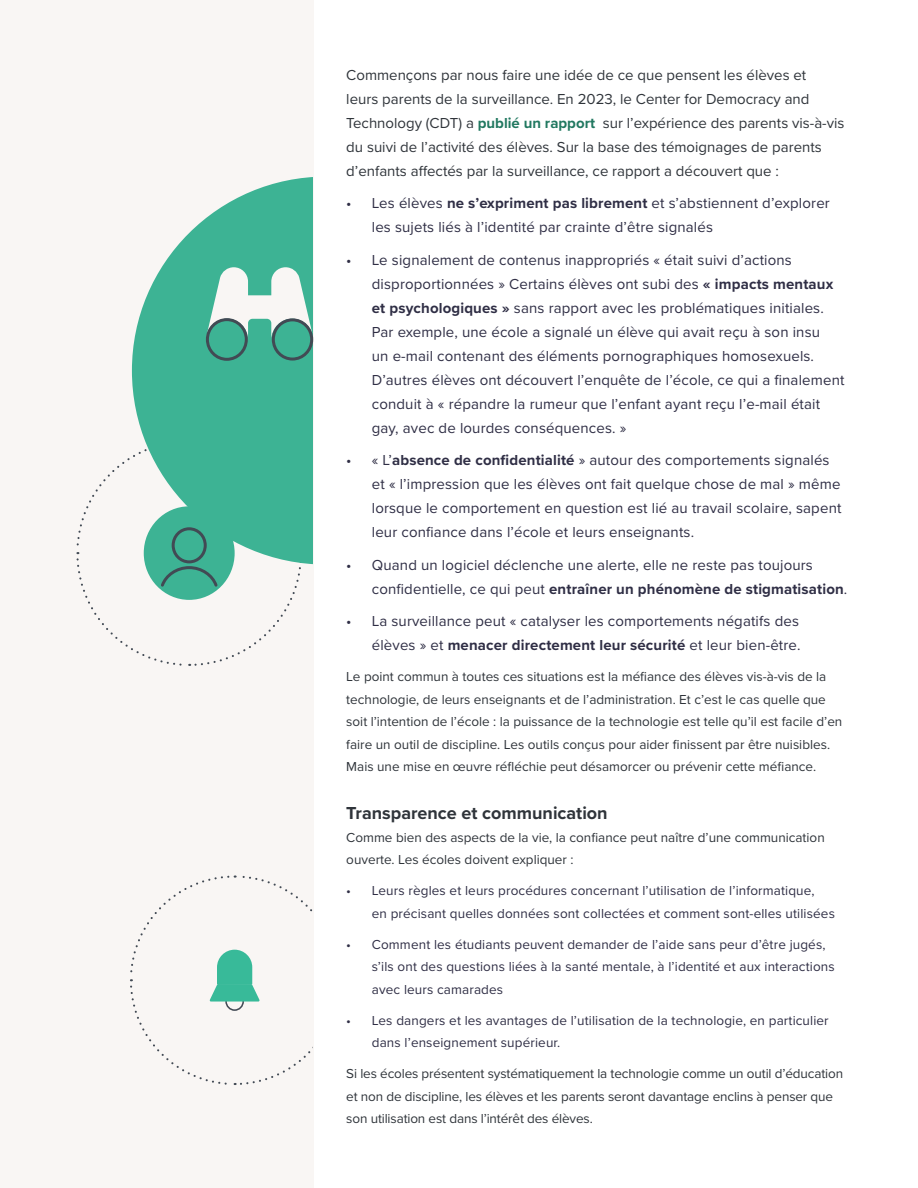
<style>
.page{position:relative;width:918px;height:1188px;background:#fff}
.page>*{position:absolute;margin:0;border:0;box-sizing:border-box;transform-origin:0 0}
.t1{font:700 18px "Proxima Nova";color:#2f343a}
.t2{font:15px/24px "Proxima Nova";letter-spacing:.01em;color:#2f2e45}
.t3{font:15px/24px "Proxima Nova";color:#2f343a}
.t4{font:13.5px/22.5px "Proxima Nova";color:#2f343a}
.t5{font:13.5px/22.5px "Proxima Nova";letter-spacing:.01em;color:#2f2e45}
.s1{font-weight:700;color:#217860}
.s2{font-weight:700}
</style>
<div class="page">
<div style="left:0;top:0;width:313px;height:1188px;background:#f9f6f4"></div>
<svg style="left:76px;top:458px;width:225px;height:208px"></svg>
<svg style="left:132px;top:177px;width:180px;height:388px;fill:#3db394"></svg>
<svg style="left:204px;top:267px;width:110px;height:95px"></svg>
<svg style="left:130px;top:875px;width:182px;height:210px"></svg>
<p class="t3" style="left:346px;top:62px;width:500px">Commençons par nous faire une idée de ce que pensent les élèves et<br>leurs parents de la surveillance. En 2023, le Center for Democracy and Technology (CDT) a <span class="s1">publié un rapport</span> sur l’expérience des parents vis-à-vis du suivi de l’activité des élèves. Sur la base des témoignages de parents d’enfants affectés par la surveillance, ce rapport a découvert que :</p>
<p class="t2" style="left:372px;top:191px;width:460px;text-indent:-26px">• Les élèves <span class="s2">ne s’expriment pas librement</span> et s’abstiennent d’explorer les sujets liés à l’identité par crainte d’être signalés</p>
<p class="t2" style="left:372px;top:247px;width:474px;text-indent:-26px">• Le signalement de contenus inappropriés « était suivi d’actions disproportionnées » Certains élèves ont subi des <span class="s2">« impacts mentaux et psychologiques »</span> sans rapport avec les problématiques initiales.<br>Par exemple, une école a signalé un élève qui avait reçu à son insu<br>un e-mail contenant des éléments pornographiques homosexuels.<br>D’autres élèves ont découvert l’enquête de l’école, ce qui a finalement conduit à « répandre la rumeur que l’enfant ayant reçu l’e-mail était gay, avec de lourdes conséquences. »</p>
<p class="t2" style="left:372px;top:448px;width:471px;text-indent:-26px">• « L’<span class="s2">absence de confidentialité</span> » autour des comportements signalés et « l’impression que les élèves ont fait quelque chose de mal » même lorsque le comportement en question est lié au travail scolaire, sapent leur confiance dans l’école et leurs enseignants.</p>
<p class="t2" style="left:372px;top:552px;width:477px;text-indent:-26px">• Quand un logiciel déclenche une alerte, elle ne reste pas toujours confidentielle, ce qui peut <span class="s2">entraîner un phénomène de stigmatisation</span>.</p>
<p class="t2" style="left:346px;top:609px;width:456px;text-align:right">• La surveillance peut « catalyser les comportements négatifs des élèves » et <span class="s2">menacer directement leur sécurité</span> et leur bien-être.</p>
<p class="t4" style="left:346px;top:665px;width:498px">Le point commun à toutes ces situations est la méfiance des élèves vis-à-vis de la technologie, de leurs enseignants et de l’administration. Et c’est le cas quelle que soit l’intention de l’école : la puissance de la technologie est telle qu’il est facile d’en faire un outil de discipline. Les outils conçus pour aider finissent par être nuisibles.<br>Mais une mise en œuvre réfléchie peut désamorcer ou prévenir cette méfiance.</p>
<p class="t1" style="left:346px;top:800px;width:263px">Transparence et communication</p>
<p class="t4" style="left:346px;top:826px;width:480px">Comme bien des aspects de la vie, la confiance peut naître d’une communication ouverte. Les écoles doivent expliquer :</p>
<p class="t5" style="left:372px;top:879px;width:465px;text-indent:-26px">• Leurs règles et leurs procédures concernant l’utilisation de l’informatique,<br>en précisant quelles données sont collectées et comment sont-elles utilisées</p>
<p class="t5" style="left:372px;top:933px;width:464px;text-indent:-26px">• Comment les étudiants peuvent demander de l’aide sans peur d’être jugés, s’ils ont des questions liées à la santé mentale, à l’identité et aux interactions avec leurs camarades</p>
<p class="t5" style="left:372px;top:1009px;width:458px;text-indent:-26px">• Les dangers et les avantages de l’utilisation de la technologie, en particulier dans l’enseignement supérieur.</p>
<p class="t4" style="left:346px;top:1062px;width:498px">Si les écoles présentent systématiquement la technologie comme un outil d’éducation et non de discipline, les élèves et les parents seront davantage enclins à penser que son utilisation est dans l’intérêt des élèves.</p>
</div>
